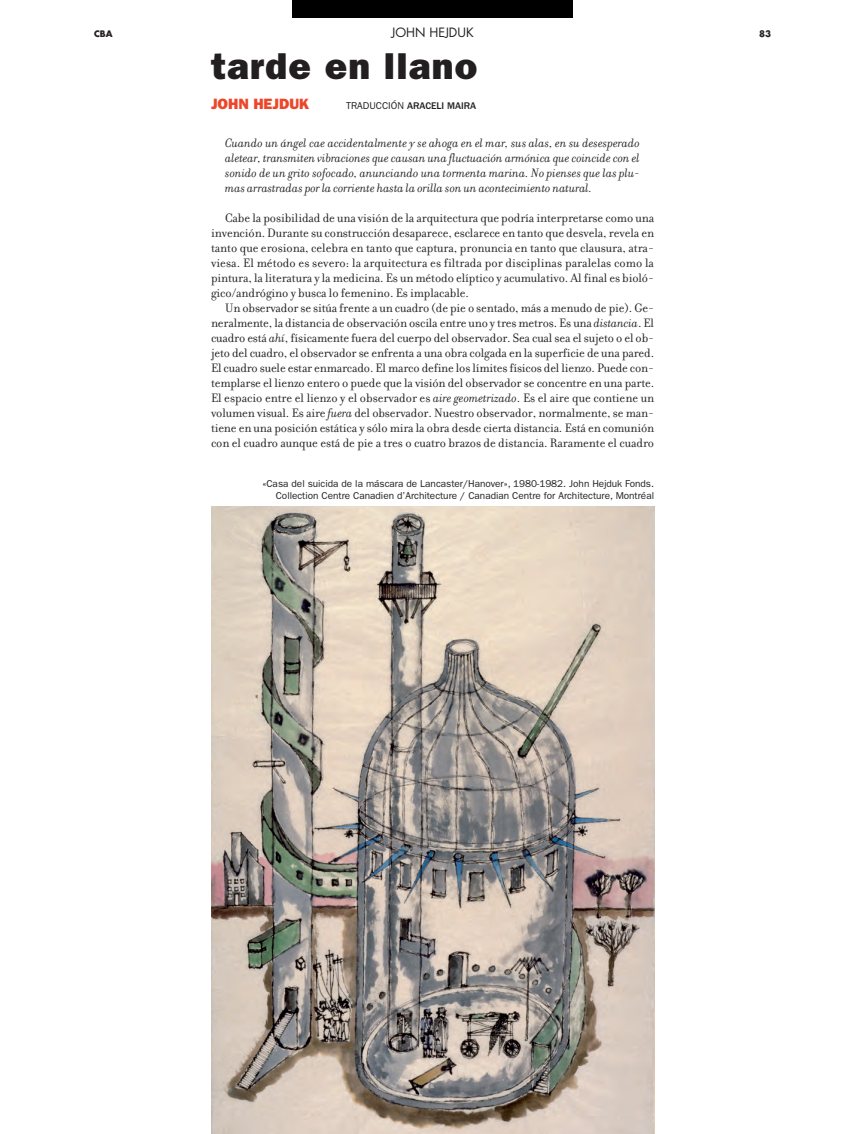
<style>
.page{position:relative;width:850px;height:1134px;background:#fff}
.page>*{position:absolute;margin:0;border:0;box-sizing:border-box;transform-origin:0 0}
.t1{font:37.5px "ITC Franklin Gothic Std Hvy";letter-spacing:.03em;color:#231f20}
.t2{font:15px "ITC Franklin Gothic Std Hvy";color:#ed472b}
.t3{font:13.12px/15px "Filosofia";letter-spacing:-.005em;color:#231f20;text-align:justify}
.t4{font:italic 13.12px/15px "Filosofia";letter-spacing:-.005em;color:#231f20;text-align:justify}
.t5{font:12.5px "Futura";color:#231f20}
.t6{font:10px/12px "ITC Franklin Gothic Std";color:#231f20;text-align:right}
.t7{font:500 10px "ITC Franklin Gothic Std";color:#231f20}
.t8{font:700 8.75px "Futura";color:#231f20}
.s1{font-weight:400}
.s2{font-style:italic}
</style>
<div class="page">
<div style="left:292px;top:0;width:280px;height:18px;background:#000"></div>
<img style="left:211px;top:506px;width:443px;height:627px">
<p class="t8" style="left:94px;top:30px;width:20px">CBA</p>
<p class="t5" style="left:391px;top:27px;width:84px">JOHN HEJDUK</p>
<p class="t8" style="left:759px;top:30px;width:13px">83</p>
<h1 class="t1" style="left:211px;top:53px;width:268px">tarde en llano</h1>
<p class="t2" style="left:211px;top:99px;width:100px">JOHN HEJDUK</p>
<p class="t7" style="left:346px;top:102px;width:132px"><span class="s1">TRADUCCIÓN</span> ARACELI MAIRA</p>
<p class="t4" style="left:225px;top:137px;width:416px">Cuando un ángel cae accidentalmente y se ahoga en el mar, sus alas, en su desesperado aletear, transmiten vibraciones que causan una fluctuación armónica que coincide con el sonido de un grito sofocado, anunciando una tormenta marina. No pienses que las plu&shy;mas arrastradas por la corriente hasta la orilla son un acontecimiento natural.</p>
<p class="t3" style="left:211px;top:212px;width:444px;text-indent:14px">Cabe la posibilidad de una visión de la arquitectura que podría interpretarse como una invención. Durante su construcción desaparece, esclarece en tanto que desvela, revela en tanto que erosiona, celebra en tanto que captura, pronuncia en tanto que clausura, atra&shy;viesa. El método es severo: la arquitectura es filtrada por disciplinas paralelas como la pintura, la literatura y la medicina. Es un método elíptico y acumulativo. Al final es bioló&shy;gico/andrógino y busca lo femenino. Es implacable.</p>
<p class="t3" style="left:211px;top:302px;width:444px;text-indent:14px">Un observador se sitúa frente a un cuadro (de pie o sentado, más a menudo de pie). Ge&shy;neralmente, la distancia de observación oscila entre uno y tres metros. Es una <span class="s2">distancia</span>. El cuadro está <span class="s2">ahí</span>, físicamente fuera del cuerpo del observador. Sea cual sea el sujeto o el ob&shy;jeto del cuadro, el observador se enfrenta a una obra colgada en la superficie de una pared.<br>El cuadro suele estar enmarcado. El marco define los límites físicos del lienzo. Puede con&shy;templarse el lienzo entero o puede que la visión del observador se concentre en una parte.<br>El espacio entre el lienzo y el observador es <span class="s2">aire geometrizado</span>. Es el aire que contiene un volumen visual. Es aire <span class="s2">fuera</span> del observador. Nuestro observador, normalmente, se man&shy;tiene en una posición estática y sólo mira la obra desde cierta distancia. Está en comunión con el cuadro aunque está de pie a tres o cuatro brazos de distancia. Raramente el cuadro</p>
<p class="t6" style="left:262px;top:478px;width:393px">«Casa del suicida de la máscara de Lancaster/Hanover», 1980-1982. John Hejduk Fonds.<br>Collection Centre Canadien d’Architecture / Canadian Centre for Architecture, Montréal</p>
</div>
